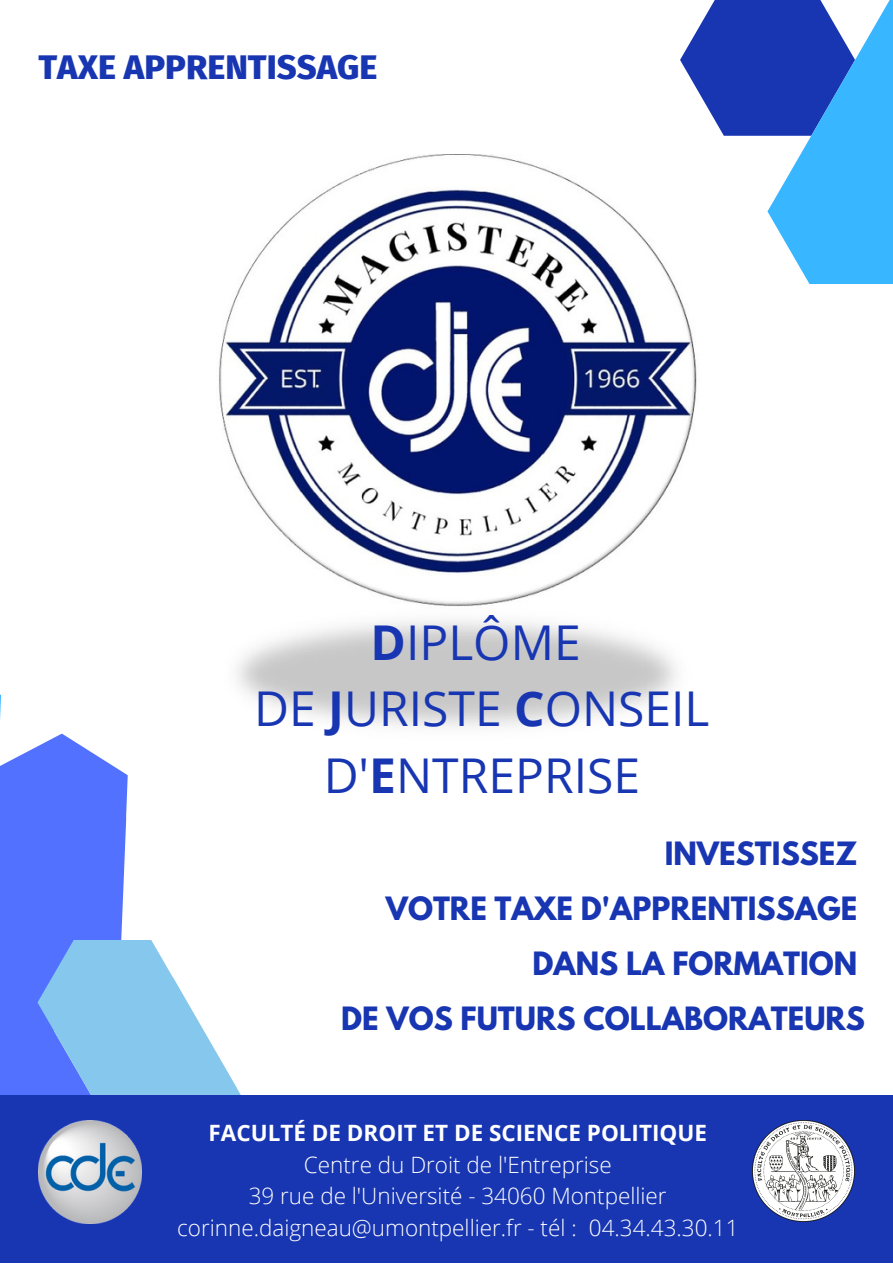
<style>
.page{position:relative;width:893px;height:1264px;background:#fff}
.page>*{position:absolute;margin:0;border:0;box-sizing:border-box;transform-origin:0 0}
.t1{font:48px/66.3px "Open Sans";color:#1836b2;text-align:center}
.t2{font:800 34.35px "Fira Sans";color:#1836b2}
.t3{font:700 28.5px "League Spartan";color:#1836b2}
.t4{font:300 22.5px "Open Sans";color:#fff}
.t5{font:700 22.5px "Open Sans";color:#fff}
.s1{font-weight:700}
</style>
<div class="page">
<svg style="left:112px;top:765px;width:16px;height:175px;fill:#5271ff"></svg>
<svg style="left:680px;top:0;width:212px;height:283px"></svg>
<svg style="left:0;top:694px;width:112px;height:401px"></svg>
<svg style="left:37px;top:940px;width:204px;height:155px;fill:#86c7ed"></svg>
<div style="left:0;top:1095px;width:892px;height:167px;background:#1836b2"></div>
<img style="left:219px;top:154px;width:480px;height:573px">
<img style="left:38px;top:1120px;width:104px;height:103px">
<img style="left:752px;top:1120px;width:102px;height:101px">
<p class="t2" style="left:38px;top:47px;width:340px">TAXE APPRENTISSAGE</p>
<p class="t1" style="left:370px;top:608px;width:211px"><span class="s1">D</span>IPLÔME</p>
<p class="t1" style="left:254px;top:674px;width:457px">DE <span class="s1">J</span>URISTE <span class="s1">C</span>ONSEIL<br>D'<span class="s1">E</span>NTREPRISE</p>
<p class="t3" style="left:664px;top:839px;width:194px">INVESTISSEZ</p>
<p class="t3" style="left:385px;top:894px;width:473px">VOTRE TAXE D'APPRENTISSAGE</p>
<p class="t3" style="left:532px;top:949px;width:326px">DANS LA FORMATION</p>
<p class="t3" style="left:341px;top:1004px;width:525px">DE VOS FUTURS COLLABORATEURS</p>
<p class="t5" style="left:209px;top:1117px;width:500px">FACULTÉ DE DROIT ET DE SCIENCE POLITIQUE</p>
<p class="t4" style="left:304px;top:1148px;width:309px">Centre du Droit de l'Entreprise</p>
<p class="t4" style="left:249px;top:1180px;width:419px">39 rue de l'Université - 34060 Montpellier</p>
<p class="t4" style="left:177px;top:1211px;width:562px">corinne.daigneau@umontpellier.fr - tél : 04.34.43.30.11</p>
</div>
